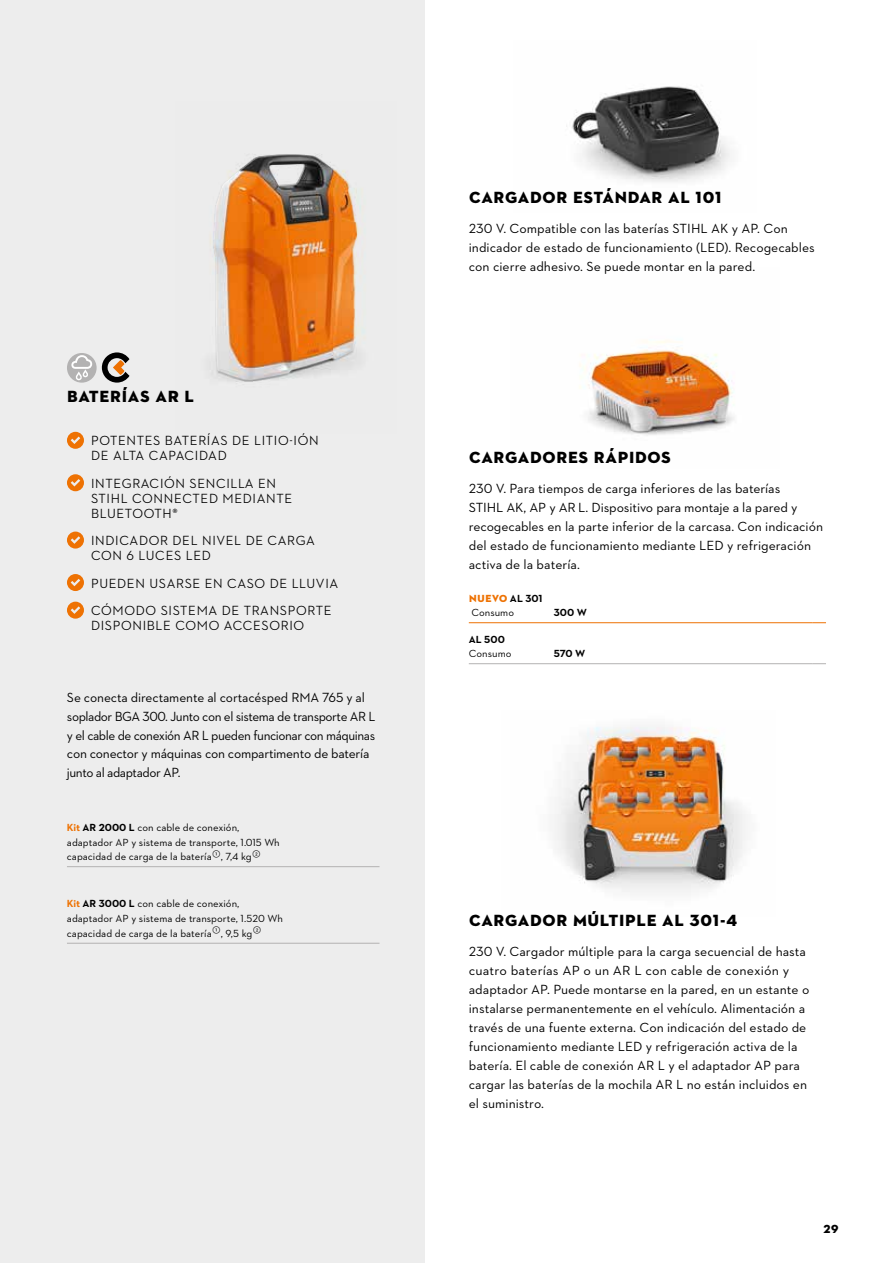
<style>
.page{position:relative;width:893px;height:1263px;background:#fff}
.page>*{position:absolute;margin:0;border:0;box-sizing:border-box;transform-origin:0 0}
.t1{font:16.5px "STIHL Contraface Display Titling";color:#000}
.t2{font:13.5px/18.9px "STIHL Contraface Text";color:#000}
.t3{font:500 13.5px/14.9px "STIHL Contraface Display";color:#000}
.t4{font:13.5px/18.9px "STIHL Contraface Text";letter-spacing:-.035em;color:#000}
.t5{font:12px "STIHL Contraface Display Titling";color:#000}
.t6{font:10.5px/14.7px "STIHL Contraface Text";color:#000}
.t7{font:700 10.5px "STIHL Contraface Text";color:#000}
.t8{font:10.5px "STIHL Contraface Display Titling";letter-spacing:-.005em;color:#ee7203}
.s1{font-family:"STIHL Contraface Text";font-weight:700;color:#000}
.s2{font-weight:700;color:#ee7203}
.s3{font-weight:700}
</style>
<div class="page">
<div style="left:0;top:0;width:424px;height:1263px;background:#ededed"></div>
<img style="left:554px;top:726px;width:192px;height:167px">
<hr style="left:67px;top:866px;width:312px;height:1px;background:#b3b2b2">
<hr style="left:67px;top:943px;width:312px;height:1px;background:#b3b2b2">
<svg style="left:67px;top:353px;width:30px;height:30px"></svg>
<svg style="left:71px;top:355px;width:21px;height:25px"></svg>
<svg style="left:102px;top:352px;width:27px;height:31px"></svg>
<svg style="left:67px;top:432px;width:17px;height:17px"></svg>
<svg style="left:67px;top:474px;width:17px;height:17px"></svg>
<svg style="left:67px;top:532px;width:17px;height:17px"></svg>
<svg style="left:67px;top:574px;width:17px;height:17px"></svg>
<svg style="left:67px;top:602px;width:17px;height:17px"></svg>
<img style="left:214px;top:155px;width:143px;height:225px">
<img style="left:579px;top:340px;width:155px;height:96px">
<img style="left:566px;top:86px;width:164px;height:96px">
<hr style="left:469px;top:663px;width:343px;height:1px;background:#b3b2b2">
<svg style="left:812px;top:663px;width:14px;height:1px"></svg>
<hr style="left:469px;top:622px;width:343px;height:1px;background:#ee7203">
<svg style="left:812px;top:622px;width:14px;height:1px"></svg>
<p class="t1" style="left:67px;top:386px;width:129px">BATERÍAS AR L</p>
<p class="t3" style="left:91px;top:433px;width:230px">POTENTES BATERÍAS DE LITIO-IÓN<br>DE ALTA CAPACIDAD</p>
<p class="t3" style="left:91px;top:476px;width:203px">INTEGRACIÓN SENCILLA EN<br>STIHL CONNECTED MEDIANTE<br>BLUETOOTH®</p>
<p class="t3" style="left:91px;top:533px;width:226px">INDICADOR DEL NIVEL DE CARGA<br>CON 6 LUCES LED</p>
<p class="t3" style="left:91px;top:569px;width:249px;line-height:27.6px">PUEDEN USARSE EN CASO DE LLUVIA<br>CÓMODO SISTEMA DE TRANSPORTE</p>
<p class="t3" style="left:91px;top:618px;width:215px">DISPONIBLE COMO ACCESORIO</p>
<p class="t4" style="left:67px;top:687px;width:310px">Se conecta directamente al cortacésped RMA 765 y al soplador BGA 300. Junto con el sistema de transporte AR L y el cable de conexión AR L pueden funcionar con máquinas con conector y máquinas con compartimento de batería junto al adaptador AP.</p>
<p class="t1" style="left:469px;top:187px;width:254px">CARGADOR ESTÁNDAR AL 101</p>
<p class="t2" style="left:469px;top:219px;width:348px">230 V. Compatible con las baterías STIHL AK y AP. Con indicador de estado de funcionamiento (LED). Recogecables con cierre adhesivo. Se puede montar en la pared.</p>
<p class="t1" style="left:469px;top:447px;width:204px">CARGADORES RÁPIDOS</p>
<p class="t2" style="left:469px;top:479px;width:356px">230 V. Para tiempos de carga inferiores de las baterías<br>STIHL AK, AP y AR L. Dispositivo para montaje a la pared y recogecables en la parte inferior de la carcasa. Con indicación del estado de funcionamiento mediante LED y refrigeración activa de la batería.</p>
<p class="t8" style="left:469px;top:591px;width:75px">NUEVO <span class="s1">AL 301</span></p>
<p class="t6" style="left:471px;top:605px;width:44px">Consumo</p>
<p class="t7" style="left:554px;top:606px;width:35px">300 W</p>
<p class="t7" style="left:469px;top:632px;width:38px">AL 500</p>
<p class="t6" style="left:469px;top:646px;width:44px">Consumo</p>
<p class="t7" style="left:554px;top:647px;width:33px">570 W</p>
<p class="t6" style="left:67px;top:820px;width:214px"><span class="s2">Kit</span> <span class="s3">AR 2000 L</span> con cable de conexión, adaptador AP y sistema de transporte, 1.015 Wh capacidad de carga de la batería<sup>1</sup>, 7,4 kg<sup>2</sup></p>
<p class="t6" style="left:67px;top:896px;width:217px"><span class="s2">Kit</span> <span class="s3">AR 3000 L</span> con cable de conexión, adaptador AP y sistema de transporte, 1.520 Wh capacidad de carga de la batería<sup>1</sup>, 9,5 kg<sup>2</sup></p>
<p class="t1" style="left:469px;top:910px;width:270px">CARGADOR MÚLTIPLE AL 301-4</p>
<p class="t2" style="left:469px;top:942px;width:342px">230 V. Cargador múltiple para la carga secuencial de hasta cuatro baterías AP o un AR L con cable de conexión y adaptador AP. Puede montarse en la pared, en un estante o instalarse permanentemente en el vehículo. Alimentación a través de una fuente externa. Con indicación del estado de funcionamiento mediante LED y refrigeración activa de la batería. El cable de conexión AR L y el adaptador AP para cargar las baterías de la mochila AR L no están incluidos en el suministro.</p>
<p class="t5" style="left:823px;top:1221px;width:17px">29</p>
</div>
